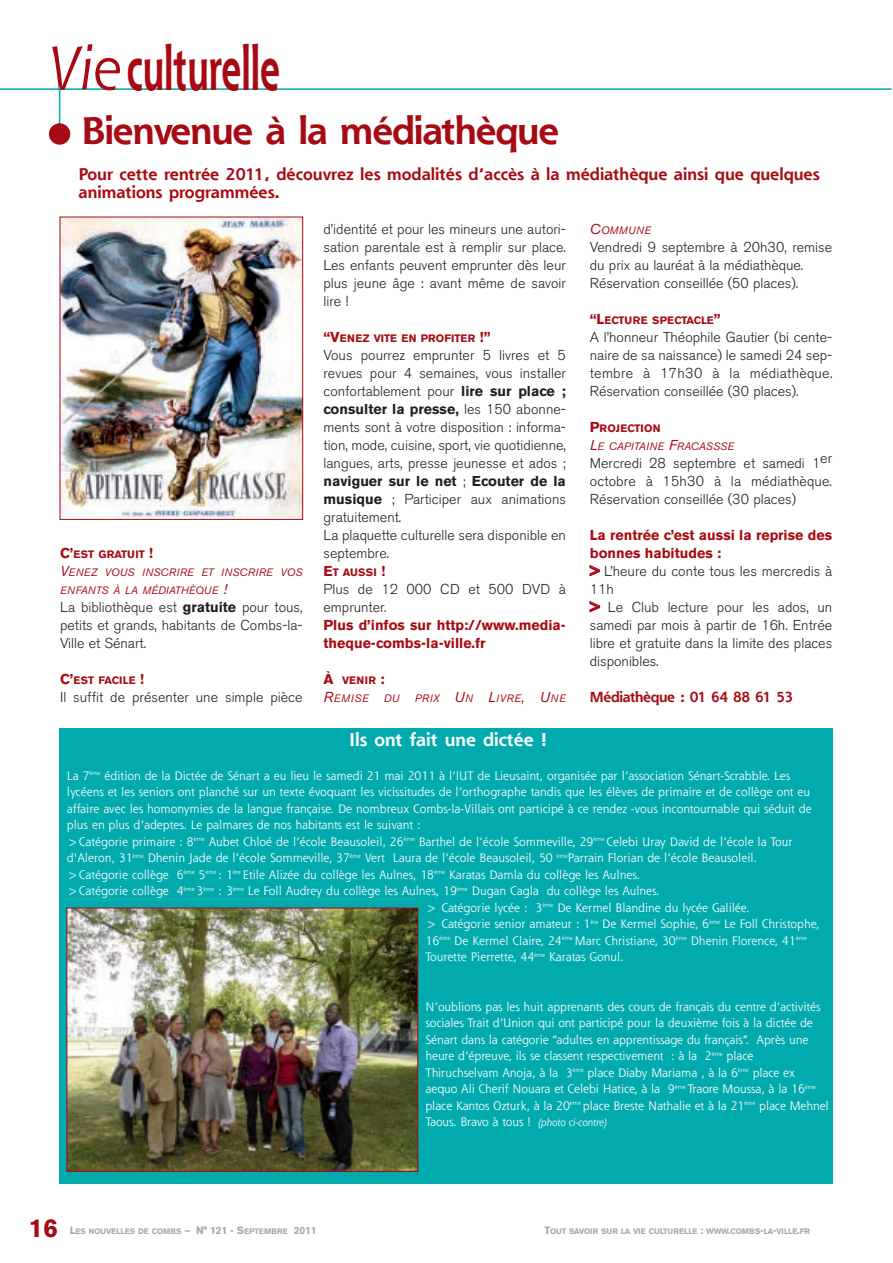
<style>
.page{position:relative;width:893px;height:1263px;background:#fff}
.page>*{position:absolute;margin:0;border:0;box-sizing:border-box;transform-origin:0 0}
.t1{font:700 60px "Shannon";color:#a70a12;scale:.6 1}
.t2{font:700 37.5px "Shannon";letter-spacing:-.03em;color:#a70a12}
.t3{font:900 25.5px "Akzidenz Grotesk";color:#a70a12}
.t4{font:700 18px "Shannon";color:#fff}
.t5{font:700 16.5px/18px "Shannon";color:#a70a12}
.t6{font:300 14.25px/18px "Akzidenz Grotesk BE";color:#231f20;text-align:justify}
.t7{font:700 14.25px/18px "Akzidenz Grotesk BE";color:#a70a12}
.t8{font:700 14.25px "Shannon";letter-spacing:-.025em;color:#a70a12}
.t9{font:12px/16.5px "Shannon";color:#fff}
.t10{font:italic 10.65px/18px "Akzidenz Grotesk BE";letter-spacing:.02em;color:#a70a12}
.t11{font:700 10.65px/18px "Akzidenz Grotesk BE";color:#a70a12}
.t12{font:italic 10.65px/18px "Akzidenz Grotesk BE";color:#a70a12}
.t13{font:italic 10.65px "Akzidenz Grotesk BE";letter-spacing:.05em;color:#a70a12}
.t14{font:700 7.8px "Akzidenz Grotesk BE";letter-spacing:-.02em;color:#a8a9ad}
.t15{font:700 7.8px "Akzidenz Grotesk BE";letter-spacing:.02em;color:#a8a9ad}
.s1{font-weight:400;font-style:italic}
.s2{font-family:"Akzidenz Grotesk";font-weight:900;font-size:60px}
.s3{font-weight:700;font-style:normal;font-size:14.25px}
.s4{font-weight:700;font-style:normal}
.s5{font-size:14.25px}
.s6{font-weight:700}
.s7{font-weight:400;font-style:italic;font-size:14.25px}
.s8{font-weight:700;color:#a70a12}
.s9{font-style:italic;font-size:10.5px}
.s10{font-size:10.5px}
</style>
<div class="page">
<hr style="left:0;top:88px;width:892px;height:2px;background:#00aaad">
<hr style="left:59px;top:86px;width:1px;height:39px;background:#00aaad">
<div style="left:60px;top:729px;width:773px;height:455px;background:#00aaad"></div>
<img style="left:62px;top:219px;width:239px;height:299px">
<div style="left:60px;top:217px;width:243px;height:303px;border:1px solid #a70a12"></div>
<img style="left:69px;top:910px;width:347px;height:260px">
<div style="left:67px;top:908px;width:351px;height:264px;border:1px solid #a70a12"></div>
<svg style="left:590px;top:565px;width:10px;height:11px"></svg>
<svg style="left:590px;top:601px;width:10px;height:11px"></svg>
<h1 class="t1" style="left:47px;top:31px;width:389px"><span class="s1">Vie</span>culturelle</h1>
<h2 class="t2" style="left:45px;top:107px;width:516px"><span class="s2">•</span> Bienvenue à la médiathèque</h2>
<h3 class="t5" style="left:79px;top:165px;width:743px">Pour cette rentrée 2011, découvrez les modalités d’accès à la médiathèque ainsi que quelques animations programmées.</h3>
<p class="t10" style="left:60px;top:545px;width:244px"><span class="s3">C’</span><span class="s4">EST GRATUIT</span> <span class="s3">!<br></span><span class="s5">V</span>ENEZ VOUS INSCRIRE ET INSCRIRE VOS<br>ENFANTS À LA MÉDIATHÈQUE <span class="s5">!</span></p>
<p class="t6" style="left:60px;top:598px;width:244px">La bibliothèque est <span class="s6">gratuite</span> pour tous, petits et grands, habitants de Combs-la-Ville et Sénart.</p>
<p class="t11" style="left:60px;top:671px;width:85px"><span class="s5">C’</span>EST FACILE <span class="s5">!</span></p>
<p class="t6" style="left:60px;top:688px;width:244px">Il suffit de présenter une simple pièce</p>
<p class="t6" style="left:323px;top:220px;width:244px">d’identité et pour les mineurs une autori&shy;sation parentale est à remplir sur place.<br>Les enfants peuvent emprunter dès leur plus jeune âge : avant même de savoir lire !</p>
<p class="t11" style="left:323px;top:329px;width:168px"><span class="s5">“V</span>ENEZ VITE EN PROFITER <span class="s5">!”</span></p>
<p class="t6" style="left:323px;top:346px;width:244px;text-align:left">Vous pourrez emprunter 5 livres et 5 revues pour 4 semaines, vous installer confortablement pour <span class="s6">lire sur place ; consulter la presse,</span> les 150 abonne&shy;ments sont à votre disposition : informa&shy;tion, mode, cuisine, sport, vie quotidienne, langues, arts, presse jeunesse et ados ; <span class="s6">naviguer sur le net</span> ; <span class="s6">Ecouter de la musique</span> ; Participer aux animations gratuitement.<br>La plaquette culturelle sera disponible en septembre.</p>
<p class="t11" style="left:323px;top:563px;width:63px"><span class="s5">E</span>T AUSSI <span class="s5">!</span></p>
<p class="t6" style="left:323px;top:580px;width:244px">Plus de 12 000 CD et 500 DVD à emprunter.</p>
<p class="t7" style="left:323px;top:616px;width:244px">Plus d’infos sur http://www.media&shy;theque-combs-la-ville.fr</p>
<p class="t11" style="left:323px;top:671px;width:63px"><span class="s5">À</span> VENIR <span class="s5">:<br></span><span class="s7">R</span><span class="s1">EMISE</span></p>
<p class="t10" style="left:384px;top:689px;width:17px">DU</p>
<p class="t13" style="left:415px;top:692px;width:153px">PRIX <span class="s5">U</span>N <span class="s5">L</span>IVRE<span class="s5">, U</span>NE</p>
<p class="t10" style="left:590px;top:221px;width:63px"><span class="s5">C</span>OMMUNE</p>
<p class="t6" style="left:590px;top:238px;width:244px;text-align:left">Vendredi 9 septembre à 20h30, remise du prix au lauréat à la médiathèque.<br>Réservation conseillée (50 places).</p>
<p class="t11" style="left:590px;top:311px;width:132px"><span class="s5">“L</span>ECTURE SPECTACLE<span class="s5">”</span></p>
<p class="t6" style="left:590px;top:328px;width:244px">A l’honneur Théophile Gautier (bi cente&shy;naire de sa naissance) le samedi 24 sep&shy;tembre à 17h30 à la médiathèque.<br>Réservation conseillée (30 places).</p>
<p class="t12" style="left:590px;top:419px;width:146px"><span class="s3">P</span><span class="s4">ROJECTION<br></span><span class="s5">L</span>E CAPITAINE <span class="s5">F</span>RACASSSE</p>
<p class="t6" style="left:590px;top:454px;width:244px">Mercredi 28 septembre et samedi 1er octobre à 15h30 à la médiathèque.<br>Réservation conseillée (30 places)</p>
<p class="t6" style="left:590px;top:526px;width:244px;text-align:left"><span class="s8">La rentrée c’est aussi la reprise des bonnes habitudes :<br>&gt;</span> L’heure du conte tous les mercredis à<br>11h<br><span class="s8">&gt;</span> Le Club lecture pour les ados, un samedi par mois à partir de 16h. Entrée libre et gratuite dans la limite des places disponibles.</p>
<p class="t8" style="left:590px;top:688px;width:205px">Médiathèque : 01 64 88 61 53</p>
<h3 class="t4" style="left:349px;top:729px;width:199px">Ils ont fait une dictée !</h3>
<p class="t9" style="left:67px;top:767px;width:725px">La 7<sup>ème</sup> édition de la Dictée de Sénart a eu lieu le samedi 21 mai 2011 à l’IUT de Lieusaint, organisée par l’association Sénart-Scrabble. Les</p>
<p class="t9" style="left:67px;top:783px;width:745px">lycéens et les seniors ont planché sur un texte évoquant les vicissitudes de l’orthographe tandis que les élèves de primaire et de collège ont eu</p>
<p class="t9" style="left:67px;top:800px;width:746px">affaire avec les homonymies de la langue française. De nombreux Combs-la-Villais ont participé à ce rendez -vous incontournable qui séduit de</p>
<p class="t9" style="left:67px;top:816px;width:355px">plus en plus d’adeptes. Le palmares de nos habitants est le suivant :</p>
<p class="t9" style="left:67px;top:833px;width:727px">&gt;Catégorie primaire : 8<sup>ème</sup> Aubet Chloé de l’école Beausoleil, 26<sup>ème</sup> Barthel de l’école Sommeville, 29<sup>ème</sup> Celebi Uray David de l’école la Tour</p>
<p class="t9" style="left:67px;top:849px;width:692px">d'Aleron, 31<sup>ème</sup> Dhenin Jade de l’école Sommeville, 37<sup>ème</sup> Vert Laura de l’école Beausoleil, 50 <sup>ème</sup>Parrain Florian de l’école Beausoleil.</p>
<p class="t9" style="left:67px;top:866px;width:574px">&gt;Catégorie collège 6<sup>ème</sup> 5<sup>ème</sup> : 1<sup>ère</sup> Etile Alizée du collège les Aulnes, 18<sup>ème</sup> Karatas Damla du collège les Aulnes.</p>
<p class="t9" style="left:67px;top:882px;width:594px">&gt;Catégorie collège 4<sup>ème</sup> 3<sup>ème</sup> : 3<sup>ème</sup> Le Foll Audrey du collège les Aulnes, 19<sup>ème</sup> Dugan Cagla du collège les Aulnes.</p>
<p class="t9" style="left:425px;top:899px;width:326px">&gt; Catégorie lycée : 3<sup>ème</sup> De Kermel Blandine du lycée Galilée.</p>
<p class="t9" style="left:425px;top:915px;width:395px">&gt; Catégorie senior amateur : 1<sup>ère</sup> De Kermel Sophie, 6<sup>ème</sup> Le Foll Christophe,</p>
<p class="t9" style="left:425px;top:932px;width:383px">16<sup>ème</sup> De Kermel Claire, 24<sup>ème</sup> Marc Christiane, 30<sup>ème</sup> Dhenin Florence, 41<sup>ème</sup></p>
<p class="t9" style="left:425px;top:948px;width:200px">Tourette Pierrette, 44<sup>ème</sup> Karatas Gonul.</p>
<p class="t9" style="left:425px;top:998px;width:405px">N’oublions pas les huit apprenants des cours de français du centre d’activités sociales Trait d’Union qui ont participé pour la deuxième fois à la dictée de Sénart dans la catégorie “adultes en apprentissage du français”. Après une heure d’épreuve, ils se classent respectivement : à la 2<sup>ème</sup> place Thiruchselvam Anoja, à la 3<sup>ème</sup> place Diaby Mariama , à la 6<sup>ème</sup> place ex aequo Ali Cherif Nouara et Celebi Hatice, à la 9<sup>ème</sup> Traore Moussa, à la 16<sup>ème </sup>place Kantos Ozturk, à la 20<sup>ème</sup> place Breste Nathalie et à la 21<sup>ème</sup> place Mehnel Taous. Bravo à tous ! <span class="s9">(photo ci-contre)</span></p>
<h3 class="t3" style="left:29px;top:1212px;width:30px">16</h3>
<p class="t15" style="left:70px;top:1226px;width:248px"><span class="s10">L</span>ES NOUVELLES DE COMBS <span class="s10">– N° 121 - S</span>EPTEMBRE <span class="s10">2011</span></p>
<p class="t14" style="left:545px;top:1226px;width:267px"><span class="s10">T</span>OUT SAVOIR SUR LA VIE CULTURELLE <span class="s10">:</span> WWW<span class="s10">.</span>COMBS<span class="s10">-</span>LA<span class="s10">-</span>VILLE<span class="s10">.</span>FR</p>
</div>
